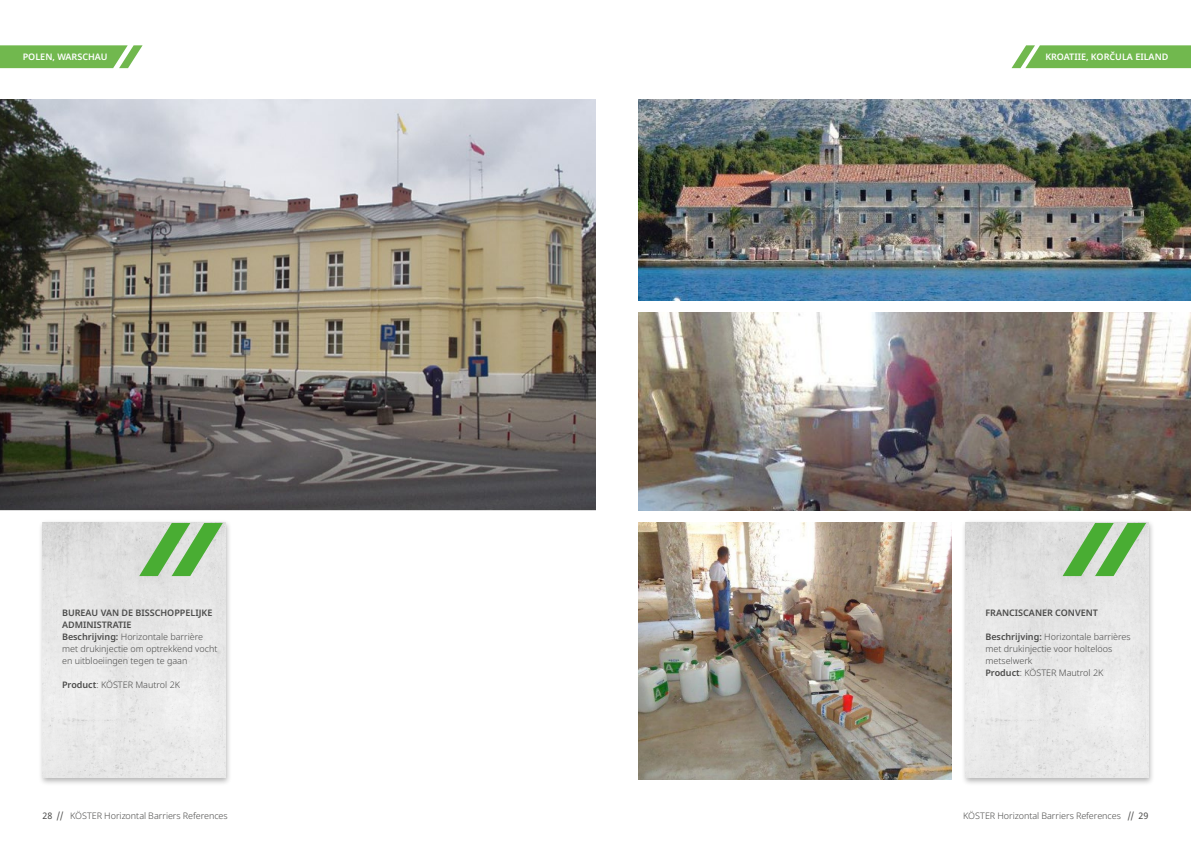
<style>
.page{position:relative;width:1191px;height:842px;background:#fff}
.page>*{position:absolute;margin:0;border:0;box-sizing:border-box;transform-origin:0 0}
.t1{font:300 9px/12px "Noto Sans";color:#4a4a49}
.t2{font:600 9px "Noto Sans";color:#fff}
.t3{font:600 9px "Noto Sans";color:#4a4a49}
.s1{font-weight:600}
.s2{font-weight:400}
</style>
<div class="page">
<img style="left:0;top:99px;width:595px;height:411px">
<svg style="left:0;top:45px;width:143px;height:23px;background:#80bf61"></svg>
<div style="left:38px;top:519px;width:194px;height:266px;background:#000;opacity:.3"></div>
<img style="left:43px;top:522px;width:182px;height:255px">
<svg style="left:139px;top:523px;width:84px;height:53px;background:#9cc993"></svg>
<svg style="left:1011px;top:45px;width:180px;height:23px;background:#7dbe5d"></svg>
<div style="left:961px;top:519px;width:194px;height:266px;background:#000;opacity:.3"></div>
<img style="left:966px;top:522px;width:182px;height:255px">
<svg style="left:1062px;top:523px;width:84px;height:53px;background:#9cc993"></svg>
<img style="left:638px;top:523px;width:313px;height:256px">
<img style="left:638px;top:312px;width:553px;height:199px">
<img style="left:638px;top:99px;width:553px;height:201px">
<p class="t2" style="left:23px;top:50px;width:86px">POLEN, WARSCHAU</p>
<p class="t1" style="left:62px;top:607px;width:157px"><span class="s1">BUREAU VAN DE BISSCHOPPELIJKE<br>ADMINISTRATIE<br>Beschrijving:</span> Horizontale barrière met drukinjectie om optrekkend vocht en uitbloeiingen tegen te gaan</p>
<p class="t1" style="left:62px;top:679px;width:120px"><span class="s1">Product</span>: KÖSTER Mautrol 2K</p>
<p class="t2" style="left:1045px;top:51px;width:125px">KROATIIE, KORČULA EILAND</p>
<p class="t3" style="left:985px;top:607px;width:114px">FRANCISCANER CONVENT</p>
<p class="t1" style="left:985px;top:631px;width:147px"><span class="s1">Beschrijving:</span> Horizontale barrières met drukinjectie voor holteloos metselwerk<br><span class="s1">Product</span>: KÖSTER Mautrol 2K</p>
<p class="t1" style="left:43px;top:810px;width:187px"><span class="s2">28 //</span> KÖSTER Horizontal Barriers References</p>
<p class="t1" style="left:963px;top:810px;width:187px">KÖSTER Horizontal Barriers References <span class="s2">// 29</span></p>
</div>
